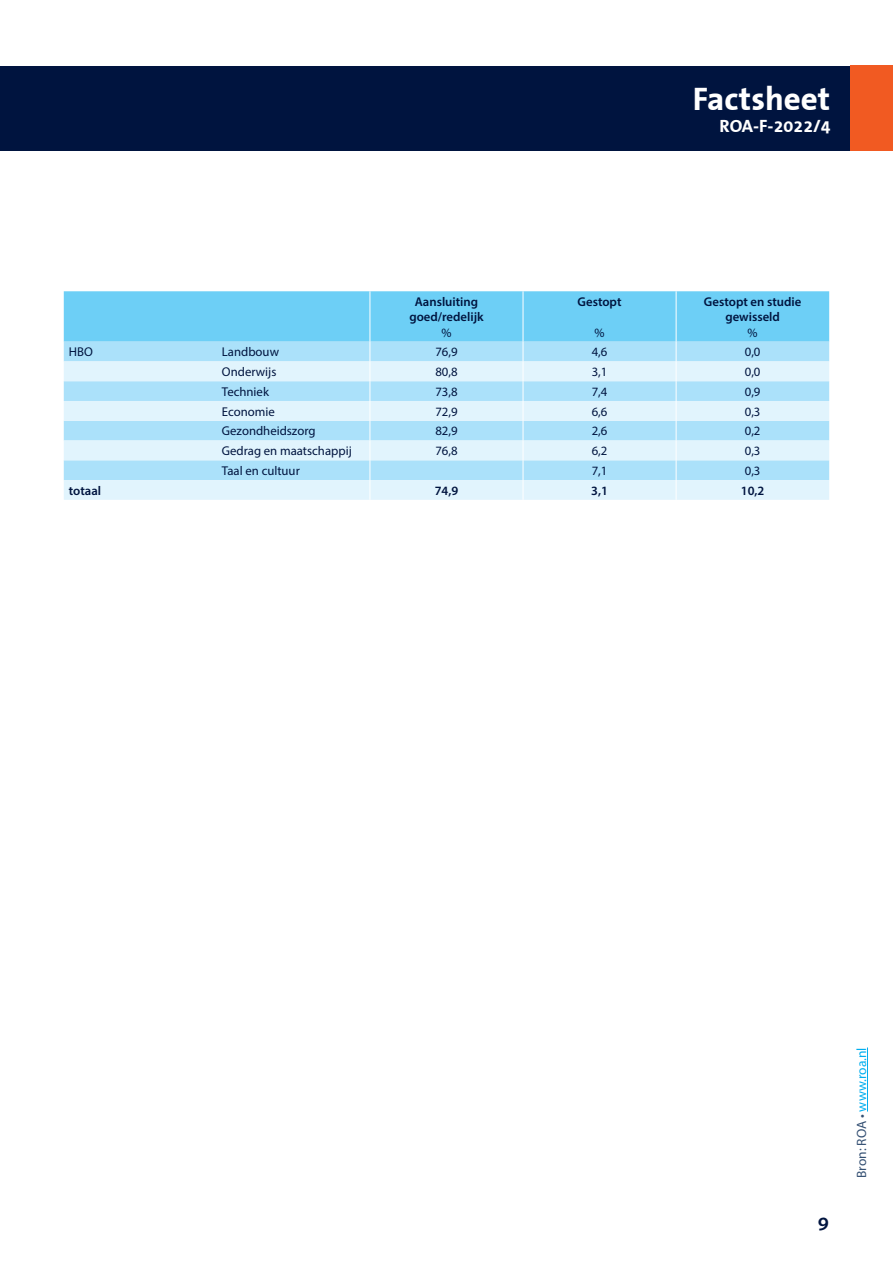
<style>
.page{position:relative;width:893px;height:1263px;background:#fff}
.page>*{position:absolute;margin:0;border:0;box-sizing:border-box;transform-origin:0 0}
.t1{font:700 33px "The Sans Correspondence";color:#fff}
.t2{font:600 21px "Myriad Pro";color:#00143f}
.t3{font:700 18px "The Sans Correspondence";color:#fff}
.t4{font:13.5px "Myriad Pro";color:#00aeef}
.t5{font:12.75px "Myriad Pro";color:#00143f}
.t6{font:600 12.75px/15.3px "Myriad Pro";color:#00143f;text-align:center}
.s1{color:#345073}
</style>
<div class="page">
<div style="left:0;top:66px;width:893px;height:85px;background:#00143f"></div>
<div style="left:850px;top:66px;width:43px;height:85px;background:#f15a22"></div>
<hr style="left:867px;top:1047px;width:1px;height:64px;background:#00aeef">
<svg style="left:64px;top:291px;width:765px;height:209px;background:#b1e4fa"></svg>
<p class="t6" style="left:409px;top:294px;width:76px">Aansluiting goed/redelijk</p>
<p class="t5" style="left:441px;top:324px;width:12px">%</p>
<p class="t6" style="left:578px;top:294px;width:45px">Gestopt</p>
<p class="t5" style="left:594px;top:324px;width:12px">%</p>
<h1 class="t1" style="left:693px;top:81px;width:139px">Factsheet</h1>
<h3 class="t3" style="left:720px;top:116px;width:113px">ROA-F-2022/4</h3>
<p class="t6" style="left:704px;top:294px;width:99px">Gestopt en studie gewisseld</p>
<p class="t5" style="left:748px;top:324px;width:12px">%</p>
<p class="t5" style="left:69px;top:344px;width:26px">HBO</p>
<p class="t5" style="left:222px;top:344px;width:59px">Landbouw</p>
<p class="t5" style="left:435px;top:344px;width:24px">76,9</p>
<p class="t5" style="left:592px;top:344px;width:17px">4,6</p>
<p class="t5" style="left:745px;top:344px;width:17px">0,0</p>
<p class="t5" style="left:222px;top:364px;width:56px">Onderwijs</p>
<p class="t5" style="left:435px;top:364px;width:24px">80,8</p>
<p class="t5" style="left:592px;top:364px;width:17px">3,1</p>
<p class="t5" style="left:745px;top:364px;width:17px">0,0</p>
<p class="t5" style="left:222px;top:384px;width:49px">Techniek</p>
<p class="t5" style="left:435px;top:384px;width:24px">73,8</p>
<p class="t5" style="left:592px;top:384px;width:17px">7,4</p>
<p class="t5" style="left:745px;top:384px;width:17px">0,9</p>
<p class="t5" style="left:222px;top:403px;width:54px">Economie</p>
<p class="t5" style="left:435px;top:403px;width:24px">72,9</p>
<p class="t5" style="left:592px;top:403px;width:17px">6,6</p>
<p class="t5" style="left:745px;top:403px;width:17px">0,3</p>
<p class="t5" style="left:222px;top:423px;width:95px">Gezondheidszorg</p>
<p class="t5" style="left:435px;top:423px;width:24px">82,9</p>
<p class="t5" style="left:592px;top:423px;width:17px">2,6</p>
<p class="t5" style="left:745px;top:423px;width:17px">0,2</p>
<p class="t5" style="left:222px;top:443px;width:131px">Gedrag en maatschappij</p>
<p class="t5" style="left:435px;top:443px;width:24px">76,8</p>
<p class="t5" style="left:592px;top:443px;width:17px">6,2</p>
<p class="t5" style="left:745px;top:443px;width:17px">0,3</p>
<p class="t5" style="left:222px;top:463px;width:79px">Taal en cultuur</p>
<p class="t5" style="left:592px;top:463px;width:17px">7,1</p>
<p class="t5" style="left:745px;top:463px;width:17px">0,3</p>
<p class="t6" style="left:69px;top:482px;width:34px">totaal</p>
<p class="t6" style="left:435px;top:482px;width:25px">74,9</p>
<p class="t6" style="left:591px;top:482px;width:18px">3,1</p>
<p class="t6" style="left:741px;top:482px;width:25px">10,2</p>
<h2 class="t2" style="left:818px;top:1208px;width:13px">9</h2>
<p class="t4" style="left:853px;top:1178px;width:132px;rotate:-90deg"><span class="s1">Bron: ROA •</span> www.roa.nl</p>
</div>
